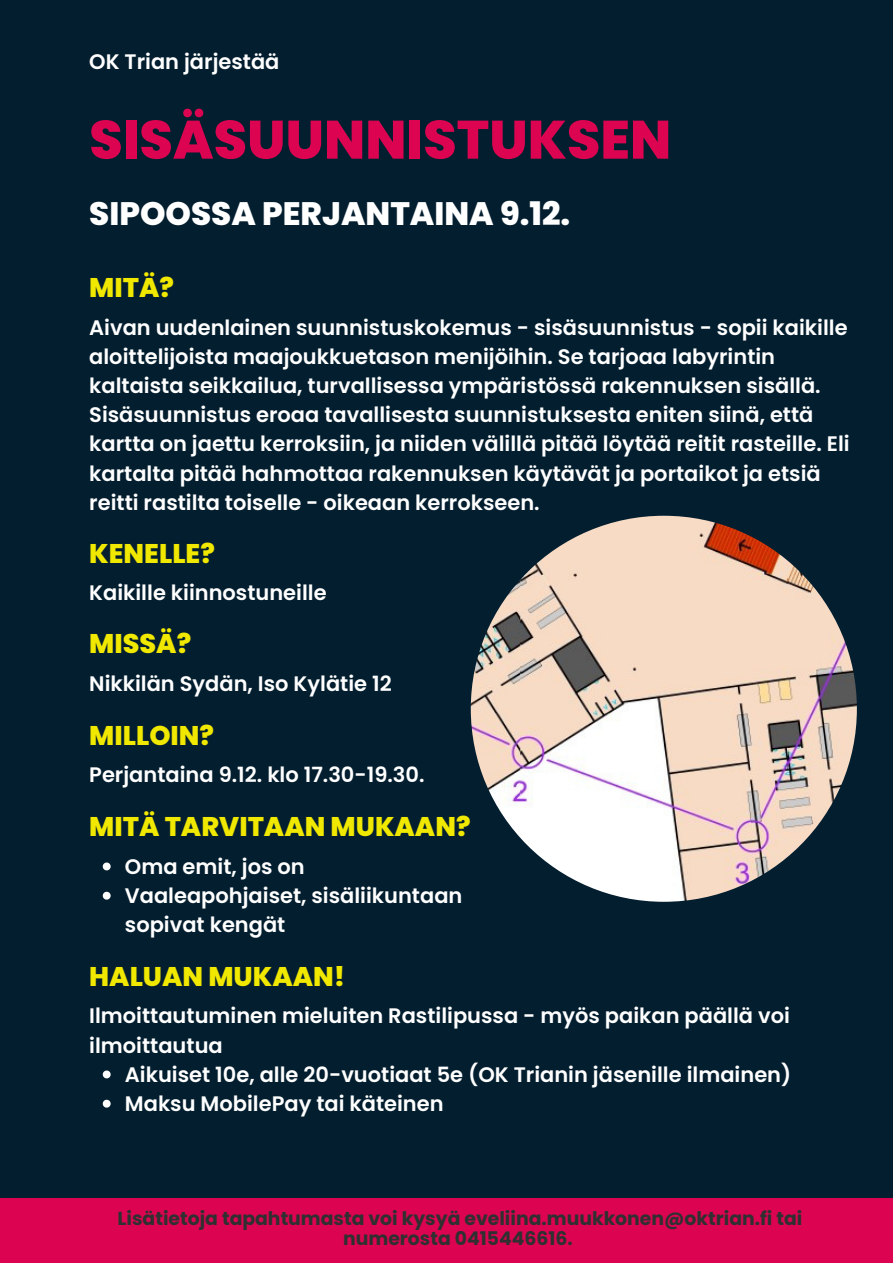
<style>
.page{position:relative;width:893px;height:1264px;background:#fff}
.page>*{position:absolute;margin:0;border:0;box-sizing:border-box;transform-origin:0 0}
.t1{font:800 54px "Poppins";color:#dc0451}
.t2{font:800 32.4px "Poppins";color:#fff}
.t3{font:800 27px "Poppins";color:#f1e800}
.t4{font:600 21px/29.2px "Poppins";color:#fff}
.t5{font:700 18.75px/20.2px "Poppins";color:#303030;text-align:center}
</style>
<div class="page">
<div style="left:0;top:0;width:892px;height:1262px;background:#031e2f"></div>
<div style="left:0;top:1198px;width:892px;height:64px;background:#dc0451"></div>
<svg style="left:103px;top:1070px;width:8px;height:8px"></svg>
<svg style="left:103px;top:1099px;width:8px;height:8px"></svg>
<svg style="left:103px;top:862px;width:8px;height:8px"></svg>
<svg style="left:103px;top:891px;width:8px;height:8px"></svg>
<img style="left:470px;top:515px;width:386px;height:386px;border-radius:50%">
<p class="t4" style="left:89px;top:47px;width:192px">OK Trian järjestää</p>
<h1 class="t1" style="left:89px;top:102px;width:583px">SISÄSUUNNISTUKSEN</h1>
<h2 class="t2" style="left:89px;top:191px;width:482px">SIPOOSSA PERJANTAINA 9.12.</h2>
<p class="t3" style="left:89px;top:269px;width:86px">MITÄ?</p>
<p class="t4" style="left:89px;top:312px;width:761px">Aivan uudenlainen suunnistuskokemus - sisäsuunnistus - sopii kaikille aloittelijoista maajoukkuetason menijöihin. Se tarjoaa labyrintin kaltaista seikkailua, turvallisessa ympäristössä rakennuksen sisällä.<br>Sisäsuunnistus eroaa tavallisesta suunnistuksesta eniten siinä, että kartta on jaettu kerroksiin, ja niiden välillä pitää löytää reitit rasteille. Eli kartalta pitää hahmottaa rakennuksen käytävät ja portaikot ja etsiä reitti rastilta toiselle - oikeaan kerrokseen.</p>
<p class="t3" style="left:89px;top:534px;width:127px">KENELLE?</p>
<p class="t4" style="left:89px;top:577px;width:239px">Kaikille kiinnostuneille</p>
<p class="t3" style="left:89px;top:624px;width:103px">MISSÄ?</p>
<p class="t4" style="left:89px;top:668px;width:304px">Nikkilän Sydän, Iso Kylätie 12</p>
<p class="t3" style="left:89px;top:716px;width:126px">MILLOIN?</p>
<p class="t4" style="left:89px;top:759px;width:337px">Perjantaina 9.12. klo 17.30-19.30.</p>
<p class="t3" style="left:89px;top:807px;width:383px">MITÄ TARVITAAN MUKAAN?</p>
<p class="t4" style="left:125px;top:851px;width:339px">Oma emit, jos on<br>Vaaleapohjaiset, sisäliikuntaan sopivat kengät</p>
<p class="t3" style="left:89px;top:957px;width:257px">HALUAN MUKAAN!</p>
<p class="t4" style="left:89px;top:1001px;width:702px">Ilmoittautuminen mieluiten Rastilipussa - myös paikan päällä voi ilmoittautua</p>
<p class="t4" style="left:125px;top:1059px;width:667px">Aikuiset 10e, alle 20-vuotiaat 5e (OK Trianin jäsenille ilmainen)<br>Maksu MobilePay tai käteinen</p>
<p class="t5" style="left:118px;top:1207px;width:686px">Lisätietoja tapahtumasta voi kysyä eveliina.muukkonen@oktrian.fi tai numerosta 0415446616.</p>
</div>
